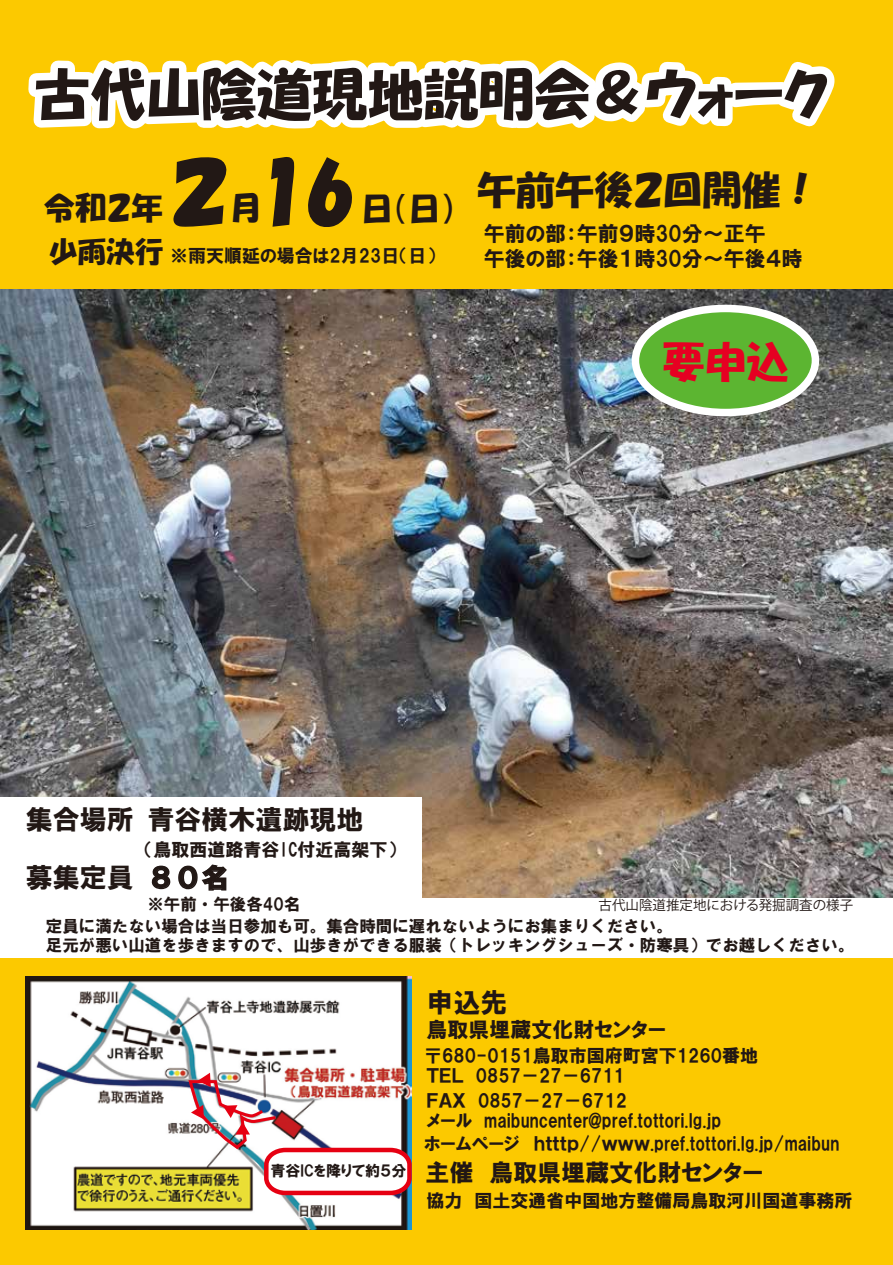
<style>
.page{position:relative;width:893px;height:1265px;background:#fff}
.page>*{position:absolute;margin:0;border:0;box-sizing:border-box;transform-origin:0 0}
.t1{font:75px "HGP Soei Kakupoptai";color:#221815}
.t2{font:55.5px "HGP Soei Kakupoptai";color:#221815}
.t3{font:42px "HGP Soei Kakupoptai";color:#e60022}
.t4{font:39px "HGP Soei Kakupoptai";color:#221815}
.t5{font:31.5px "HGP Soei Kakupoptai";color:#221815}
.t6{font:28.5px "HGP Soei Kakupoptai";color:#221815}
.t7{font:27px "HG Soei Kakugothic UB";color:#221815}
.t8{font:27px "HGP Soei Kakugothic UB";color:#221714}
.t9{font:24px "HGP Soei Kakugothic UB";color:#221714}
.t10{font:21px/25.2px "HGP Soei Kakugothic UB";color:#221815}
.t11{font:21px "HGP Soei Kakugothic UB";color:#221714}
.t12{font:21px "HG Soei Kakugothic UB";color:#221815}
.t13{font:18px/20.5px "HGP Soei Kakugothic UB";color:#221714}
.t14{font:18px "HGP Soei Kakugothic UB";color:#221815}
.t15{font:18px "HG Soei Kakugothic UB";color:#221815}
.t16{font:16.5px/18.6px "HGS Soei Kakugothic UB";color:#221815}
.t17{font:15px "HGP Soei Kakugothic UB";color:#221815}
.t18{font:13.5px "Koz Go Pr 6 N";color:#221815}
</style>
<div class="page">
<img style="left:0;top:288px;width:893px;height:610px">
<div style="left:0;top:797px;width:421px;height:201px;background:#fff"></div>
<div style="left:0;top:0;width:893px;height:288px;background:#fcc900"></div>
<div style="left:0;top:958px;width:893px;height:306px;background:#fcc900"></div>
<svg style="left:151px;top:865px;width:20px;height:25px"></svg>
<svg style="left:178px;top:864px;width:49px;height:27px"></svg>
<svg style="left:174px;top:157px;width:52px;height:70px"></svg>
<svg style="left:271px;top:157px;width:24px;height:70px"></svg>
<svg style="left:308px;top:157px;width:44px;height:70px"></svg>
<svg style="left:28px;top:60px;width:807px;height:69px"></svg>
<img style="left:26px;top:976px;width:385px;height:253px">
<img style="left:187px;top:1069px;width:225px;height:128px">
<div style="left:638px;top:306px;width:180px;height:104px;background:#5cb531;border-radius:50%"></div>
<div style="left:632px;top:305px;width:187px;height:111px;border:8px solid #fff;border-radius:50%"></div>
<h2 class="t2" style="left:35px;top:66px;width:795px">古代山陰道現地説明会＆ウォーク</h2>
<h3 class="t5" style="left:44px;top:191px;width:121px">令和２年</h3>
<h3 class="t6" style="left:49px;top:237px;width:115px">少雨決行</h3>
<h1 class="t1" style="left:170px;top:154px;width:186px">２ 16</h1>
<h3 class="t4" style="left:361px;top:170px;width:459px"><sub>日（日）</sub> 午前午後２回開催！</h3>
<h3 class="t5" style="left:230px;top:191px;width:33px">月</h3>
<p class="t10" style="left:484px;top:221px;width:320px">午前の部：午前９時30分～正午<br>午後の部：午後１時30分～午後４時</p>
<p class="t14" style="left:170px;top:246px;width:267px">※雨天順延の場合は2月23日（日）</p>
<h3 class="t3" style="left:663px;top:340px;width:127px">要申込</h3>
<h3 class="t7" style="left:26px;top:805px;width:339px">集合場所 青谷横木遺跡現地</h3>
<p class="t15" style="left:136px;top:840px;width:272px">（鳥取西道路青谷IC付近高架下）</p>
<h3 class="t7" style="left:26px;top:864px;width:204px">募集定員 ８０名</h3>
<p class="t16" style="left:147px;top:894px;width:154px">※午前・午後各40名</p>
<p class="t18" style="left:598px;top:897px;width:256px">古代山陰道推定地における発掘調査の様子</p>
<p class="t16" style="left:46px;top:916px;width:810px">定員に満たない場合は当日参加も可。集合時間に遅れないようにお集まりください。<br>足元が悪い山道を歩きますので、山歩きができる服装（トレッキングシューズ・防寒具）でお越しください。</p>
<p class="t12" style="left:26px;top:921px;width:65px">　　　</p>
<p class="t17" style="left:270px;top:1162px;width:137px">青谷ICを降りて約５分</p>
<h3 class="t8" style="left:426px;top:988px;width:82px">申込先</h3>
<p class="t11" style="left:426px;top:1019px;width:241px">鳥取県埋蔵文化財センター</p>
<p class="t13" style="left:424px;top:1044px;width:335px">〒680-0151鳥取市国府町宮下1260番地<br>ＴＥＬ　0857－27－6711</p>
<p class="t13" style="left:426px;top:1090px;width:296px;line-height:20.1px">ＦＡＸ　0857－27－6712<br>メール　maibuncenter@pref.tottori.lg.jp</p>
<p class="t13" style="left:424px;top:1133px;width:417px">ホームページ　ｈｔｔｔｐ//ｗｗｗ.pref.tottori.lg.jp/maibun</p>
<h3 class="t9" style="left:425px;top:1160px;width:339px">主催　鳥取県埋蔵文化財センター</h3>
<p class="t13" style="left:426px;top:1189px;width:427px">協力　国土交通省中国地方整備局鳥取河川国道事務所</p>
</div>
